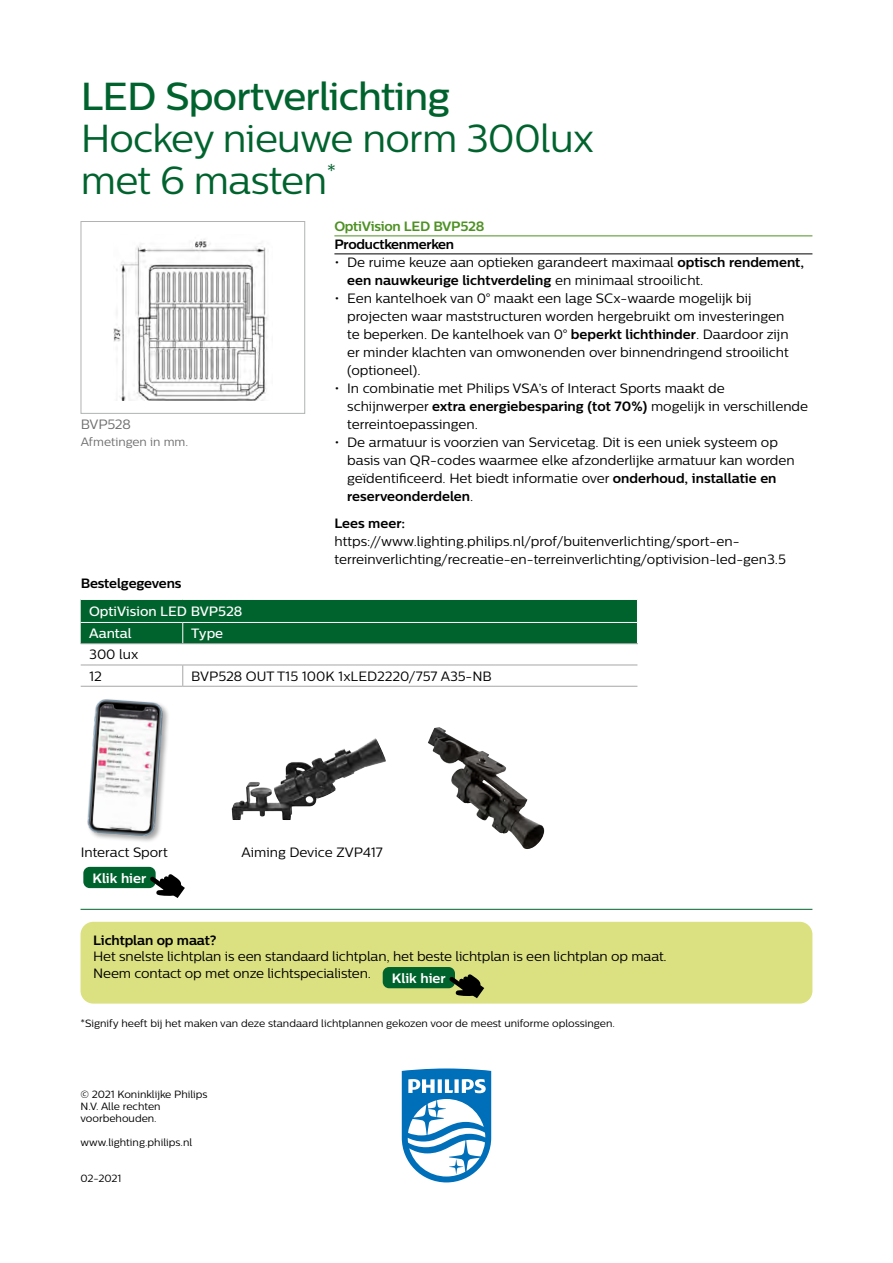
<style>
.page{position:relative;width:893px;height:1263px;background:#fff}
.page>*{position:absolute;margin:0;border:0;box-sizing:border-box;transform-origin:0 0}
.t1{font:39px/42px "Centrale Sans";letter-spacing:-.02em;color:#00632e}
.t2{font:500 39px "Centrale Sans";letter-spacing:-.02em;color:#00632e}
.t3{font:13.5px/18px "Centrale Sans";color:#000}
.t4{font:700 13.5px "Centrale Sans";letter-spacing:-.01em;color:#000}
.t5{font:500 13.5px/22.2px "Centrale Sans";color:#fff}
.t6{font:700 13.5px "Centrale Sans";letter-spacing:-.02em;color:#4e9123}
.t7{font:700 13.5px "Centrale Sans";color:#fff}
.t8{font:13.5px "Centrale Sans";letter-spacing:-.015em;color:#6e6e6e}
.t9{font:12px "Centrale Sans";color:#6e6e6e}
.t10{font:10.5px/12px "Centrale Sans";color:#000}
.s1{font-weight:700}
</style>
<div class="page">
<div style="left:81px;top:922px;width:731px;height:81px;background:#dbe181;border-radius:13px"></div>
<div style="left:383px;top:967px;width:72px;height:21px;background:#00632e;border-radius:6px"></div>
<svg style="left:449px;top:974px;width:35px;height:24px"></svg>
<div style="left:83px;top:867px;width:73px;height:21px;background:#00632e;border-radius:6px"></div>
<svg style="left:150px;top:874px;width:35px;height:24px"></svg>
<div style="left:81px;top:221px;width:224px;height:193px;border:1px solid #b1b2b3"></div>
<svg style="left:402px;top:1068px;width:89px;height:114px"></svg>
<hr style="left:81px;top:909px;width:731px;height:1px;background:#00632e">
<img style="left:114px;top:239px;width:154px;height:161px">
<hr style="left:183px;top:665px;width:454px;height:1px;background:#a7a7a8">
<hr style="left:183px;top:686px;width:454px;height:1px;background:#a7a7a8">
<svg style="left:81px;top:599px;width:557px;height:45px;background:#0e6b39"></svg>
<hr style="left:81px;top:643px;width:102px;height:1px;background:#a7a7a8">
<svg style="left:182px;top:666px;width:1px;height:20px"></svg>
<hr style="left:81px;top:665px;width:102px;height:1px;background:#a7a7a8">
<hr style="left:81px;top:686px;width:102px;height:1px;background:#a7a7a8">
<hr style="left:334px;top:235px;width:478px;height:1px;background:#4e9123">
<hr style="left:334px;top:253px;width:478px;height:1px;background:#000">
<img style="left:87px;top:699px;width:81px;height:143px">
<img style="left:428px;top:727px;width:116px;height:122px">
<img style="left:232px;top:738px;width:143px;height:70px">
<h1 class="t2" style="left:81px;top:73px;width:371px">LED Sportverlichting</h1>
<h1 class="t1" style="left:81px;top:117px;width:515px">Hockey nieuwe norm 300lux met 6 masten<sup>*</sup></h1>
<p class="t8" style="left:81px;top:417px;width:51px">BVP528</p>
<p class="t9" style="left:81px;top:435px;width:109px">Afmetingen in mm.</p>
<p class="t4" style="left:81px;top:575px;width:102px">Bestelgegevens</p>
<p class="t5" style="left:89px;top:600px;width:155px">OptiVision LED BVP528<br>Aantal</p>
<p class="t5" style="left:191px;top:622px;width:33px">Type</p>
<p class="t6" style="left:334px;top:218px;width:152px">OptiVision LED BVP528</p>
<p class="t4" style="left:334px;top:236px;width:121px">Productkenmerken</p>
<p class="t3" style="left:347px;top:253px;width:459px;text-indent:-13px">• De ruime keuze aan optieken garandeert maximaal <span class="s1">optisch rendement, een nauwkeurige lichtverdeling</span> en minimaal strooilicht.</p>
<p class="t3" style="left:347px;top:289px;width:443px;text-indent:-13px">• Een kantelhoek van 0° maakt een lage SCx-waarde mogelijk bij projecten waar maststructuren worden hergebruikt om investeringen te beperken. De kantelhoek van 0° <span class="s1">beperkt lichthinder</span>. Daardoor zijn er minder klachten van omwonenden over binnendringend strooilicht (optioneel).</p>
<p class="t3" style="left:347px;top:379px;width:462px;text-indent:-13px">• In combinatie met Philips VSA’s of Interact Sports maakt de schijnwerper <span class="s1">extra energiebesparing (tot 70%)</span> mogelijk in verschillende terreintoepassingen.</p>
<p class="t3" style="left:347px;top:433px;width:449px;text-indent:-13px">• De armatuur is voorzien van Servicetag. Dit is een uniek systeem op basis van QR-codes waarmee elke afzonderlijke armatuur kan worden geïdentificeerd. Het biedt informatie over <span class="s1">onderhoud, installatie en reserveonderdelen</span>.</p>
<p class="t4" style="left:334px;top:515px;width:72px">Lees meer:</p>
<p class="t3" style="left:334px;top:532px;width:453px">https://www.lighting.philips.nl/prof/buitenverlichting/sport-en&shy;terreinverlichting/recreatie-en-terreinverlichting/optivision-led-gen3.5</p>
<p class="t3" style="left:89px;top:644px;width:51px;line-height:21.3px">300 lux<br>12</p>
<p class="t3" style="left:191px;top:667px;width:302px">BVP528 OUT T15 100K 1xLED2220/757 A35-NB</p>
<p class="t3" style="left:81px;top:843px;width:89px">Interact Sport</p>
<p class="t3" style="left:241px;top:843px;width:143px">Aiming Device ZVP417</p>
<p class="t7" style="left:93px;top:870px;width:55px">Klik hier</p>
<p class="t4" style="left:93px;top:932px;width:125px">Lichtplan op maat?</p>
<p class="t3" style="left:93px;top:948px;width:575px;line-height:16.5px">Het snelste lichtplan is een standaard lichtplan, het beste lichtplan is een lichtplan op maat.<br>Neem contact op met onze lichtspecialisten.</p>
<p class="t7" style="left:392px;top:970px;width:55px">Klik hier</p>
<p class="t10" style="left:81px;top:1017px;width:536px">*Signify heeft bij het maken van deze standaard lichtplannen gekozen voor de meest uniforme oplossingen.</p>
<p class="t10" style="left:81px;top:1088px;width:129px">© 2021 Koninklijke Philips<br>N.V. Alle rechten voorbehouden.</p>
<p class="t10" style="left:81px;top:1136px;width:113px">www.lighting.philips.nl</p>
<p class="t10" style="left:81px;top:1172px;width:42px">02-2021</p>
</div>
